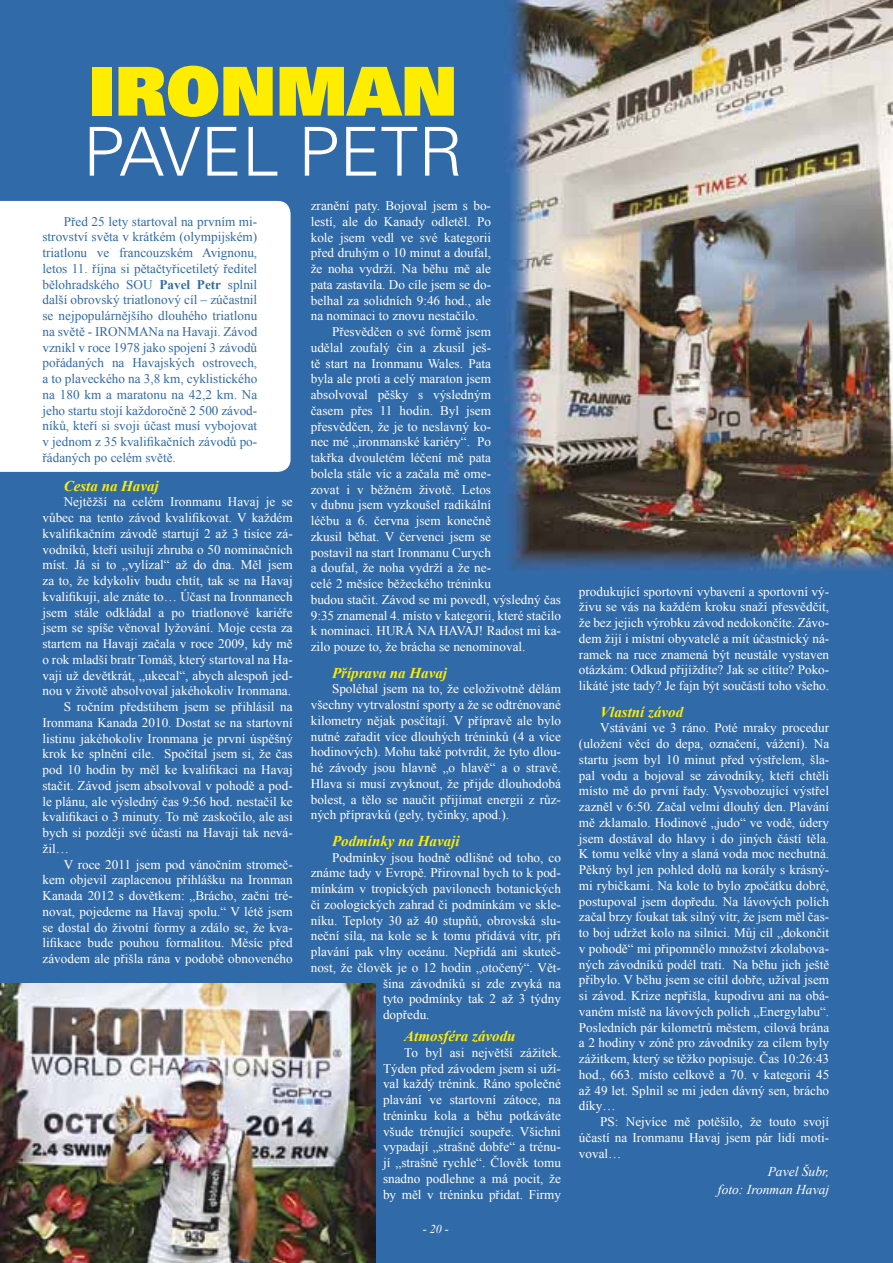
<style>
.page{position:relative;width:893px;height:1263px;background:#316aa8}
.page>*{position:absolute;margin:0;border:0;box-sizing:border-box;transform-origin:0 0}
.t1{font:300 67.5px "Univers CE";color:#fff}
.t2{font:900 67.5px "Univers CE";color:#ffed00}
.t3{font:italic 700 15px "Times New Roman";color:#ffed00}
.t4{font:italic 13.5px/18px "Times New Roman";color:#fff;text-align:right}
.t5{font:13.2px/15.8px "Times New Roman";color:#fff;text-align:justify}
.t6{font:13.2px/15.8px "Times New Roman";color:#316aa8;text-align:justify}
.t7{font:italic 12px "Times New Roman";color:#fff}
.s1{font-weight:700}
</style>
<div class="page">
<hr style="left:892px;top:0;width:1px;height:1263px;background:#d6e4de">
<img style="left:0;top:983px;width:376px;height:280px">
<div style="left:0;top:201px;width:291px;height:271px;background:#fff"></div>
<img style="left:505px;top:0;width:387px;height:570px">
<img style="left:892px;top:0;width:1px;height:574px">
<h1 class="t2" style="left:89px;top:51px;width:370px">IRONMAN</h1>
<h1 class="t1" style="left:83px;top:114px;width:382px">PAVEL PETR</h1>
<p class="t6" style="left:43px;top:213px;width:216px;text-indent:21px">Před 25 lety startoval na prvním mi&shy;strovství světa v krátkém (olympijském) triatlonu ve francouzském Avignonu, letos 11. října si pětačtyřicetiletý ředitel bělohradského SOU <span class="s1">Pavel Petr</span> splnil další obrovský triatlonový cíl – zúčastnil se nejpopulárnějšího dlouhého triatlonu na světě - IRONMANa na Havaji. Závod vznikl v roce 1978 jako spojení 3 závodů pořádaných na Havajských ostrovech, a to plaveckého na 3,8 km, cyklistického na 180 km a maratonu na 42,2 km. Na jeho startu stojí každoročně 2 500 závod&shy;níků, kteří si svoji účast musí vybojovat v jednom z 35 kvalifikačních závodů po&shy;řádaných po celém světě.</p>
<p class="t3" style="left:64px;top:475px;width:97px">Cesta na Havaj</p>
<p class="t5" style="left:64px;top:494px;width:230px">Nejtěžší na celém Ironmanu Havaj je se</p>
<p class="t5" style="left:43px;top:509px;width:252px">vůbec na tento závod kvalifikovat. V každém</p>
<p class="t5" style="left:43px;top:525px;width:252px">kvalifikačním závodě startují 2 až 3 tisíce zá-</p>
<p class="t5" style="left:43px;top:541px;width:252px">vodníků, kteří usilují zhruba o 50 nominačních</p>
<p class="t5" style="left:43px;top:557px;width:252px">míst. Já si to „vylízal“ až do dna. Měl jsem</p>
<p class="t5" style="left:43px;top:572px;width:252px">za to, že kdykoliv budu chtít, tak se na Havaj</p>
<p class="t5" style="left:43px;top:588px;width:252px">kvalifikuji, ale znáte to… Účast na Ironmanech</p>
<p class="t5" style="left:43px;top:604px;width:252px">jsem stále odkládal a po triatlonové kariéře</p>
<p class="t5" style="left:43px;top:620px;width:252px">jsem se spíše věnoval lyžování. Moje cesta za</p>
<p class="t5" style="left:43px;top:635px;width:252px">startem na Havaji začala v roce 2009, kdy mě</p>
<p class="t5" style="left:43px;top:651px;width:252px">o rok mladší bratr Tomáš, který startoval na Ha-</p>
<p class="t5" style="left:43px;top:667px;width:252px">vaji už devětkrát, „ukecal“, abych alespoň jed-</p>
<p class="t5" style="left:43px;top:683px;width:250px">nou v životě absolvoval jakéhokoliv Ironmana.</p>
<p class="t5" style="left:64px;top:698px;width:230px">S ročním předstihem jsem se přihlásil na</p>
<p class="t5" style="left:43px;top:714px;width:252px">Ironmana Kanada 2010. Dostat se na startovní</p>
<p class="t5" style="left:43px;top:730px;width:252px">listinu jakéhokoliv Ironmana je první úspěšný</p>
<p class="t5" style="left:43px;top:746px;width:252px">krok ke splnění cíle. Spočítal jsem si, že čas</p>
<p class="t5" style="left:43px;top:761px;width:252px">pod 10 hodin by měl ke kvalifikaci na Havaj</p>
<p class="t5" style="left:43px;top:777px;width:252px">stačit. Závod jsem absolvoval v pohodě a pod-</p>
<p class="t5" style="left:43px;top:793px;width:252px">le plánu, ale výsledný čas 9:56 hod. nestačil ke</p>
<p class="t5" style="left:43px;top:809px;width:252px">kvalifikaci o 3 minuty. To mě zaskočilo, ale asi</p>
<p class="t5" style="left:43px;top:824px;width:252px">bych si později své účasti na Havaji tak nevá-</p>
<p class="t5" style="left:43px;top:840px;width:28px">žil…</p>
<p class="t5" style="left:64px;top:856px;width:230px">V roce 2011 jsem pod vánočním stromeč-</p>
<p class="t5" style="left:43px;top:872px;width:252px">kem objevil zaplacenou přihlášku na Ironman</p>
<p class="t5" style="left:43px;top:887px;width:252px">Kanada 2012 s dovětkem: „Brácho, začni tré-</p>
<p class="t5" style="left:43px;top:903px;width:252px">novat, pojedeme na Havaj spolu.“ V létě jsem</p>
<p class="t5" style="left:43px;top:919px;width:252px">se dostal do životní formy a zdálo se, že kva-</p>
<p class="t5" style="left:43px;top:935px;width:252px">lifikace bude pouhou formalitou. Měsíc před</p>
<p class="t5" style="left:43px;top:950px;width:252px">závodem ale přišla rána v podobě obnoveného</p>
<p class="t5" style="left:311px;top:197px;width:182px">zranění paty. Bojoval jsem s bo-</p>
<p class="t5" style="left:311px;top:213px;width:182px">lestí, ale do Kanady odletěl. Po</p>
<p class="t5" style="left:311px;top:229px;width:182px">kole jsem vedl ve své kategorii</p>
<p class="t5" style="left:311px;top:245px;width:182px">před druhým o 10 minut a doufal,</p>
<p class="t5" style="left:311px;top:260px;width:182px">že noha vydrží. Na běhu mě ale</p>
<p class="t5" style="left:311px;top:276px;width:182px">pata zastavila. Do cíle jsem se do-</p>
<p class="t5" style="left:311px;top:292px;width:182px">belhal za solidních 9:46 hod., ale</p>
<p class="t5" style="left:311px;top:308px;width:169px">na nominaci to znovu nestačilo.</p>
<p class="t5" style="left:332px;top:323px;width:161px">Přesvědčen o své formě jsem</p>
<p class="t5" style="left:311px;top:339px;width:182px">udělal zoufalý čin a zkusil ješ-</p>
<p class="t5" style="left:311px;top:355px;width:182px">tě start na Ironmanu Wales. Pata</p>
<p class="t5" style="left:311px;top:371px;width:182px">byla ale proti a celý maraton jsem</p>
<p class="t5" style="left:311px;top:386px;width:182px">absolvoval pěšky s výsledným</p>
<p class="t5" style="left:311px;top:402px;width:182px">časem přes 11 hodin. Byl jsem</p>
<p class="t5" style="left:311px;top:418px;width:182px">přesvědčen, že je to neslavný ko-</p>
<p class="t5" style="left:311px;top:434px;width:182px">nec mé „ironmanské kariéry“. Po</p>
<p class="t5" style="left:311px;top:449px;width:182px">takřka dvouletém léčení mě pata</p>
<p class="t5" style="left:311px;top:465px;width:182px">bolela stále víc a začala mě ome-</p>
<p class="t5" style="left:311px;top:481px;width:182px">zovat i v běžném životě. Letos</p>
<p class="t5" style="left:311px;top:497px;width:182px">v dubnu jsem vyzkoušel radikální</p>
<p class="t5" style="left:311px;top:512px;width:182px">léčbu a 6. června jsem konečně</p>
<p class="t5" style="left:311px;top:528px;width:182px">zkusil běhat. V červenci jsem se</p>
<p class="t5" style="left:311px;top:544px;width:182px">postavil na start Ironmanu Curych</p>
<p class="t5" style="left:311px;top:560px;width:182px">a doufal, že noha vydrží a že ne-</p>
<p class="t5" style="left:311px;top:575px;width:182px">celé 2 měsíce běžeckého tréninku</p>
<p class="t5" style="left:311px;top:591px;width:252px">budou stačit. Závod se mi povedl, výsledný čas</p>
<p class="t5" style="left:311px;top:607px;width:252px">9:35 znamenal 4. místo v kategorii, které stačilo</p>
<p class="t5" style="left:311px;top:623px;width:252px">k nominaci. HURÁ NA HAVAJ! Radost mi ka-</p>
<p class="t5" style="left:311px;top:638px;width:216px">zilo pouze to, že brácha se nenominoval.</p>
<p class="t3" style="left:332px;top:662px;width:117px">Příprava na Havaj</p>
<p class="t5" style="left:311px;top:681px;width:252px;text-indent:21px">Spoléhal jsem na to, že celoživotně dělám všechny vytrvalostní sporty a že se odtrénované kilometry nějak posčítají. V přípravě ale bylo nutné zařadit více dlouhých tréninků (4 a více hodinových). Mohu také potvrdit, že tyto dlou&shy;hé závody jsou hlavně „o hlavě“ a o stravě.<br>Hlava si musí zvyknout, že přijde dlouhodobá bolest, a tělo se naučit přijímat energii z růz&shy;ných přípravků (gely, tyčinky, apod.).</p>
<p class="t3" style="left:332px;top:830px;width:129px">Podmínky na Havaji</p>
<p class="t5" style="left:332px;top:849px;width:230px">Podmínky jsou hodně odlišné od toho, co</p>
<p class="t5" style="left:311px;top:865px;width:252px">známe tady v Evropě. Přirovnal bych to k pod-</p>
<p class="t5" style="left:311px;top:881px;width:252px">mínkám v tropických pavilonech botanických</p>
<p class="t5" style="left:311px;top:896px;width:252px">či zoologických zahrad či podmínkám ve skle-</p>
<p class="t5" style="left:311px;top:912px;width:252px">níku. Teploty 30 až 40 stupňů, obrovská slu-</p>
<p class="t5" style="left:311px;top:928px;width:252px">neční síla, na kole se k tomu přidává vítr, při</p>
<p class="t5" style="left:311px;top:944px;width:252px">plavání pak vlny oceánu. Nepřidá ani skuteč-</p>
<p class="t5" style="left:311px;top:959px;width:252px">nost, že člověk je o 12 hodin „otočený“. Vět-</p>
<p class="t5" style="left:383px;top:975px;width:179px">šina závodníků si zde zvyká na</p>
<p class="t5" style="left:383px;top:991px;width:179px">tyto podmínky tak 2 až 3 týdny</p>
<p class="t5" style="left:383px;top:1007px;width:48px">dopředu.</p>
<p class="t3" style="left:404px;top:1026px;width:113px">Atmosféra závodu</p>
<p class="t5" style="left:383px;top:1044px;width:179px;text-indent:21px">To byl asi největší zážitek.<br>Týden před závodem jsem si uží&shy;val každý trénink. Ráno společné plavání ve startovní zátoce, na tréninku kola a běhu potkáváte všude trénující soupeře. Všichni vypadají „strašně dobře“ a trénu&shy;jí „strašně rychle“. Člověk tomu snadno podlehne a má pocit, že by měl v tréninku přidat. Firmy</p>
<p class="t7" style="left:423px;top:1221px;width:27px">- 20 -</p>
<p class="t5" style="left:579px;top:583px;width:252px">produkující sportovní vybavení a sportovní vý&shy;živu se vás na každém kroku snaží přesvědčit, že bez jejich výrobku závod nedokončíte. Závo&shy;dem žijí i místní obyvatelé a mít účastnický ná&shy;ramek na ruce znamená být neustále vystaven otázkám: Odkud přijíždíte? Jak se cítíte? Poko&shy;likáté jste tady? Je fajn být součástí toho všeho.</p>
<p class="t3" style="left:600px;top:701px;width:84px">Vlastní závod</p>
<p class="t5" style="left:579px;top:720px;width:252px;text-indent:21px">Vstávání ve 3 ráno. Poté mraky procedur (uložení věcí do depa, označení, vážení). Na startu jsem byl 10 minut před výstřelem, šla&shy;pal vodu a bojoval se závodníky, kteří chtěli místo mě do první řady. Vysvobozující výstřel zazněl v 6:50. Začal velmi dlouhý den. Plavání mě zklamalo. Hodinové „judo“ ve vodě, údery jsem dostával do hlavy i do jiných částí těla.<br>K tomu velké vlny a slaná voda moc nechutná.<br>Pěkný byl jen pohled dolů na korály s krásný&shy;mi rybičkami. Na kole to bylo zpočátku dobré, postupoval jsem dopředu. Na lávových polích začal brzy foukat tak silný vítr, že jsem měl čas&shy;to boj udržet kolo na silnici. Můj cíl „dokončit v pohodě“ mi připomnělo množství zkolabova&shy;ných závodníků podél trati. Na běhu jich ještě přibylo. V běhu jsem se cítil dobře, užíval jsem si závod. Krize nepřišla, kupodivu ani na obá&shy;vaném místě na lávových polích „Energylabu“.<br>Posledních pár kilometrů městem, cílová brána a 2 hodiny v zóně pro závodníky za cílem byly zážitkem, který se těžko popisuje. Čas 10:26:43 hod., 663. místo celkově a 70. v kategorii 45 až 49 let. Splnil se mi jeden dávný sen, brácho díky…</p>
<p class="t5" style="left:579px;top:1113px;width:252px;text-indent:21px">PS: Nejvíce mě potěšilo, že touto svojí účastí na Ironmanu Havaj jsem pár lidí moti&shy;voval…</p>
<p class="t4" style="left:718px;top:1162px;width:113px">Pavel Šubr,<br>foto: Ironman Havaj</p>
</div>
